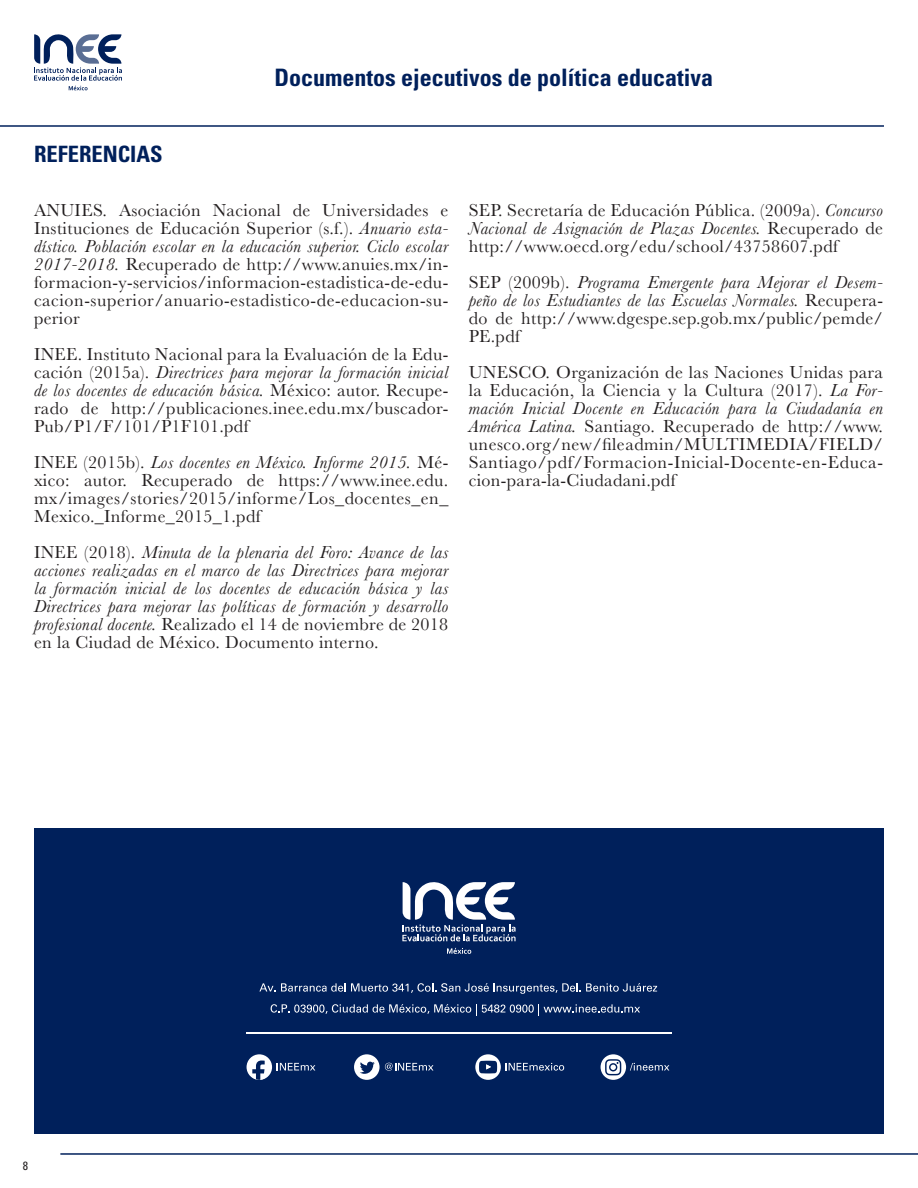
<style>
.page{position:relative;width:918px;height:1188px;background:#fff}
.page>*{position:absolute;margin:0;border:0;box-sizing:border-box;transform-origin:0 0}
.t1{font:700 condensed 24px "Univers LT Std";color:#00205b}
.t2{font:700 condensed 22.5px "Univers LT Std";color:#00205b}
.t3{font:18px/18px "Baskerville";letter-spacing:.02em;color:#231f20;text-align:justify}
.t4{font:italic 18px/18px "Baskerville";letter-spacing:.02em;color:#231f20;text-align:justify}
.t5{font:condensed 12px "Univers LT Std";color:#231f20}
.s1{font-style:italic}
.s2{font-style:normal}
</style>
<div class="page">
<hr style="left:0;top:125px;width:884px;height:2px;background:#00205b">
<hr style="left:60px;top:1153px;width:858px;height:2px;background:#00205b">
<svg style="left:34px;top:34px;width:88px;height:56px"></svg>
<div style="left:34px;top:828px;width:850px;height:306px;background:#00205b"></div>
<svg style="left:402px;top:882px;width:114px;height:59px"></svg>
<svg style="left:447px;top:948px;width:24px;height:6px"></svg>
<svg style="left:259px;top:983px;width:398px;height:11px"></svg>
<svg style="left:271px;top:1004px;width:369px;height:11px"></svg>
<hr style="left:246px;top:1033px;width:426px;height:1px;background:#fff">
<svg style="left:247px;top:1054px;width:25px;height:26px"></svg>
<div style="left:249px;top:1058px;width:21px;height:22px;background:#fff;border-radius:50%"></div>
<svg style="left:252px;top:1061px;width:13px;height:19px"></svg>
<svg style="left:277px;top:1063px;width:38px;height:7px"></svg>
<div style="left:354px;top:1054px;width:26px;height:26px;background:#fff;border-radius:50%"></div>
<svg style="left:360px;top:1062px;width:15px;height:12px"></svg>
<svg style="left:385px;top:1063px;width:48px;height:8px"></svg>
<svg style="left:475px;top:1054px;width:89px;height:26px"></svg>
<svg style="left:601px;top:1054px;width:25px;height:26px"></svg>
<svg style="left:630px;top:1063px;width:39px;height:8px"></svg>
<svg style="left:605px;top:1059px;width:16px;height:16px"></svg>
<p class="t2" style="left:34px;top:140px;width:130px">REFERENCIAS</p>
<h1 class="t1" style="left:275px;top:63px;width:440px">Documentos ejecutivos de política educativa</h1>
<p class="t3" style="left:34px;top:201px;width:416px">ANUIES. Asociación Nacional de Universidades e Instituciones de Educación Superior (s.f.). <span class="s1">Anuario esta&shy;dístico. Población escolar en la educación superior. Ciclo escolar 2017-2018.</span> Recuperado de http://www.anuies.mx/in&shy;formacion-y-servicios/informacion-estadistica-de-edu&shy;cacion-superior/anuario-estadistico-de-educacion-su&shy;perior</p>
<p class="t3" style="left:34px;top:345px;width:416px">INEE. Instituto Nacional para la Evaluación de la Edu&shy;cación (2015a). <span class="s1">Directrices para mejorar la formación inicial de los docentes de educación básica.</span> México: autor. Recupe&shy;rado de http://publicaciones.inee.edu.mx/buscador-Pub/P1/F/101/P1F101.pdf</p>
<p class="t3" style="left:34px;top:453px;width:416px">INEE (2015b). <span class="s1">Los docentes en México. Informe 2015.</span> Mé&shy;xico: autor. Recuperado de https://www.inee.edu. mx/images/stories/2015/informe/Los_docentes_en_ Mexico._Informe_2015_1.pdf</p>
<p class="t4" style="left:34px;top:543px;width:416px"><span class="s2">INEE (2018).</span> Minuta de la plenaria del Foro: Avance de las acciones realizadas en el marco de las Directrices para mejorar la formación inicial de los docentes de educación básica y las Directrices para mejorar las políticas de formación y desarrollo profesional docente. <span class="s2">Realizado el 14 de noviembre de 2018 en la Ciudad de México. Documento interno.</span></p>
<p class="t3" style="left:469px;top:201px;width:416px">SEP. Secretaría de Educación Pública. (2009a). <span class="s1">Concurso Nacional de Asignación de Plazas Docentes.</span> Recuperado de http://www.oecd.org/edu/school/43758607.pdf</p>
<p class="t4" style="left:469px;top:273px;width:416px"><span class="s2">SEP (2009b).</span> Programa Emergente para Mejorar el Desem&shy;peño de los Estudiantes de las Escuelas Normales. <span class="s2">Recupera&shy;do de http://www.dgespe.sep.gob.mx/public/pemde/ PE.pdf</span></p>
<p class="t3" style="left:469px;top:363px;width:416px">UNESCO. Organización de las Naciones Unidas para la Educación, la Ciencia y la Cultura (2017). <span class="s1">La For&shy;mación Inicial Docente en Educación para la Ciudadanía en América Latina.</span> Santiago. Recuperado de http://www. unesco.org/new/fileadmin/MULTIMEDIA/FIELD/ Santiago/pdf/Formacion-Inicial-Docente-en-Educa&shy;cion-para-la-Ciudadani.pdf</p>
<p class="t5" style="left:23px;top:1158px;width:7px">8</p>
</div>
